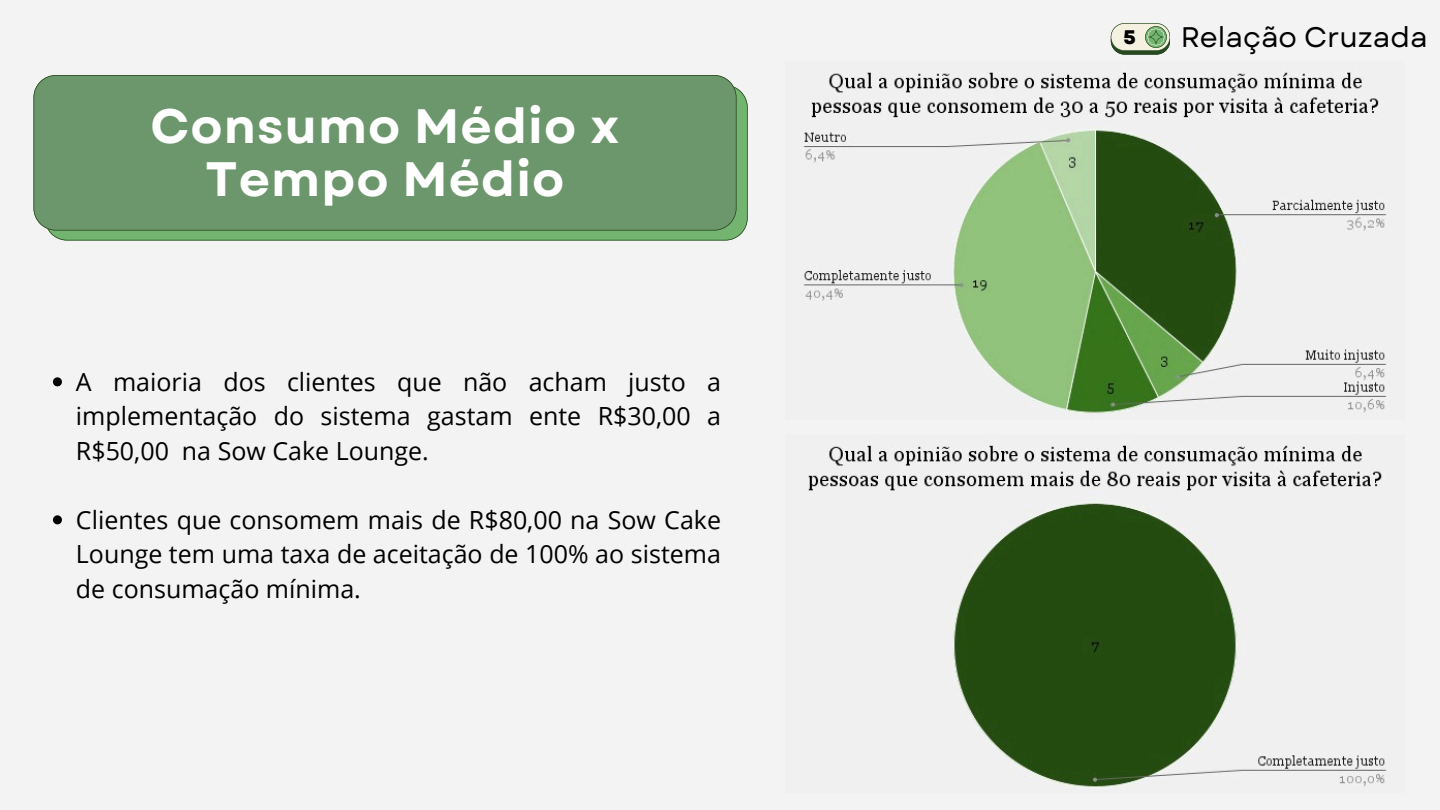
<style>
.page{position:relative;width:1440px;height:810px;background:#f3f3f3}
.page>*{position:absolute;margin:0;border:0;box-sizing:border-box;transform-origin:0 0}
.t1{font:700 48.3px/52.5px "Garet";letter-spacing:.025em;color:#fff;text-align:center}
.t2{font:28.3px "Garet";color:#000}
.t3{font:25px/34.5px "Open Sans";color:#000;text-align:justify}
.t4{font:800 19.7px "Garet";color:#000}
</style>
<div class="page">
<img style="left:803px;top:72px;width:584px;height:342px">
<img style="left:808px;top:445px;width:579px;height:342px">
<svg style="left:48px;top:88px;width:700px;height:152px;background:#6fac6c"></svg>
<div style="left:33px;top:75px;width:704px;height:155px;background:#6c966b"></div>
<svg style="left:53px;top:377px;width:9px;height:9px"></svg>
<svg style="left:53px;top:515px;width:9px;height:9px"></svg>
<svg style="left:1111px;top:23px;width:59px;height:32px;background:#b5c4a9"></svg>
<p class="t1" style="left:150px;top:100px;width:471px">Consumo Médio x<br>Tempo Médio</p>
<p class="t3" style="left:76px;top:364px;width:647px">A maioria dos clientes que não acham justo a implementação do sistema gastam ente R$30,00 a R$50,00 na Sow Cake Lounge.</p>
<p class="t3" style="left:76px;top:502px;width:647px">Clientes que consomem mais de R$80,00 na Sow Cake Lounge tem uma taxa de aceitação de 100% ao sistema de consumação mínima.</p>
<p class="t4" style="left:1123px;top:23px;width:14px">5</p>
<h2 class="t2" style="left:1181px;top:17px;width:248px">Relação Cruzada</h2>
</div>
